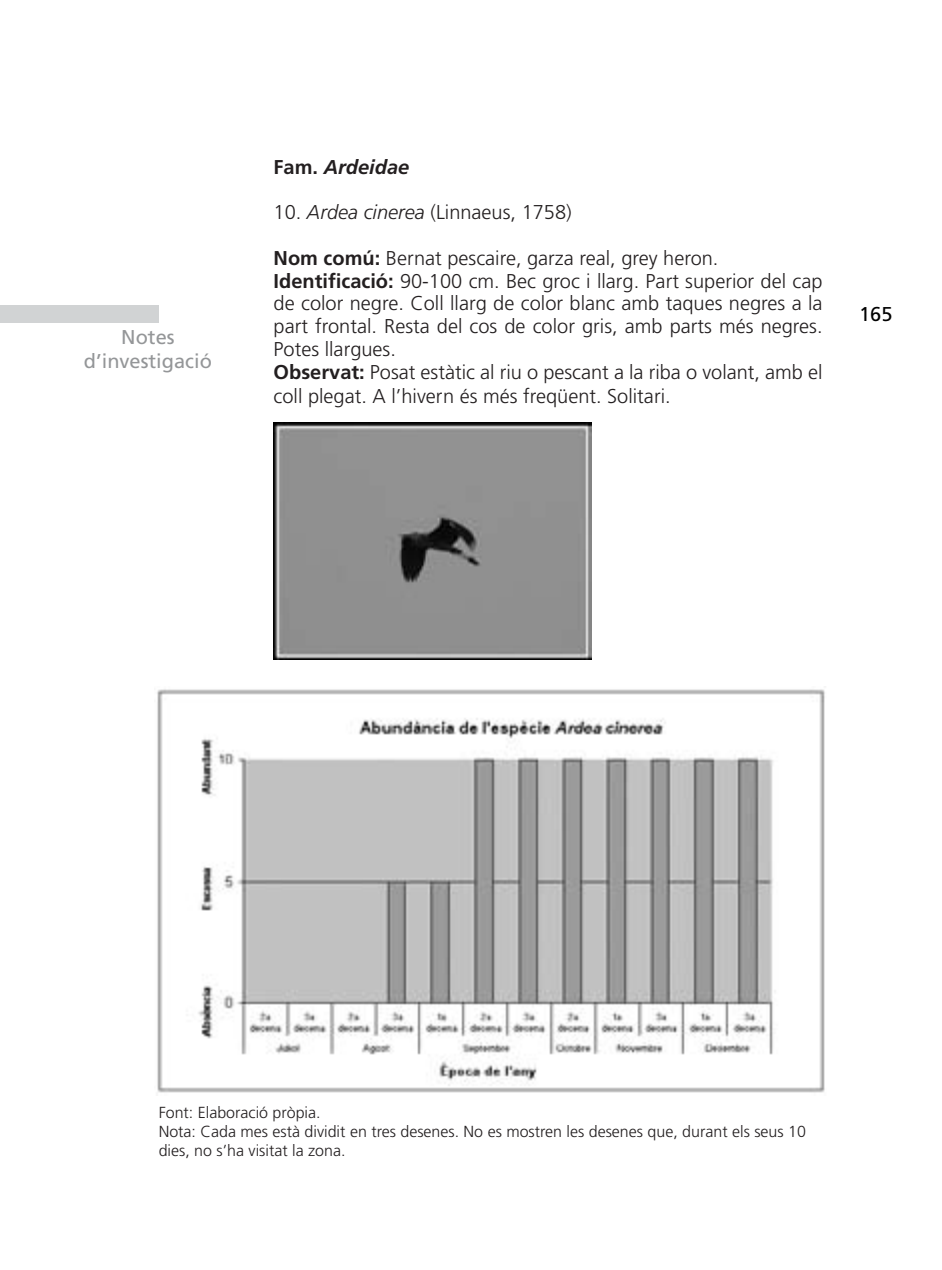
<style>
.page{position:relative;width:942px;height:1270px;background:#fff}
.page>*{position:absolute;margin:0;border:0;box-sizing:border-box;transform-origin:0 0}
.t1{font:300 20px/23px "Frutiger";color:#231f20}
.t2{font:20px/24.2px "Frutiger";color:#949698;text-align:center}
.t3{font:italic 700 20px "Frutiger";color:#231f20}
.t4{font:20px "Frutiger";color:#000}
.t5{font:300 16px/19.2px "Frutiger";color:#231f20}
.s1{font-style:normal}
.s2{font-style:italic}
.s3{font-weight:700}
</style>
<div class="page">
<img style="left:273px;top:422px;width:318px;height:238px">
<img style="left:157px;top:689px;width:668px;height:404px">
<div style="left:0;top:305px;width:158px;height:17px;background:#d1d3d4"></div>
<p class="t2" style="left:84px;top:325px;width:129px">Notes d’investigació</p>
<p class="t3" style="left:273px;top:155px;width:137px"><span class="s1">Fam.</span> Ardeidae</p>
<p class="t1" style="left:273px;top:201px;width:299px">10. <span class="s2">Ardea cinerea</span> (Linnaeus, 1758)</p>
<p class="t1" style="left:273px;top:247px;width:550px"><span class="s3">Nom comú:</span> Bernat pescaire, garza real, grey heron.<br><span class="s3">Identificació:</span> 90-100 cm. Bec groc i llarg. Part superior del cap de color negre. Coll llarg de color blanc amb taques negres a la part frontal. Resta del cos de color gris, amb parts més negres.<br>Potes llargues.<br><span class="s3">Observat:</span> Posat estàtic al riu o pescant a la riba o volant, amb el coll plegat. A l’hivern és més freqüent. Solitari.</p>
<p class="t4" style="left:858px;top:302px;width:35px">165</p>
<p class="t5" style="left:159px;top:1103px;width:648px">Font: Elaboració pròpia.<br>Nota: Cada mes està dividit en tres desenes. No es mostren les desenes que, durant els seus 10 dies, no s’ha visitat la zona.</p>
</div>
